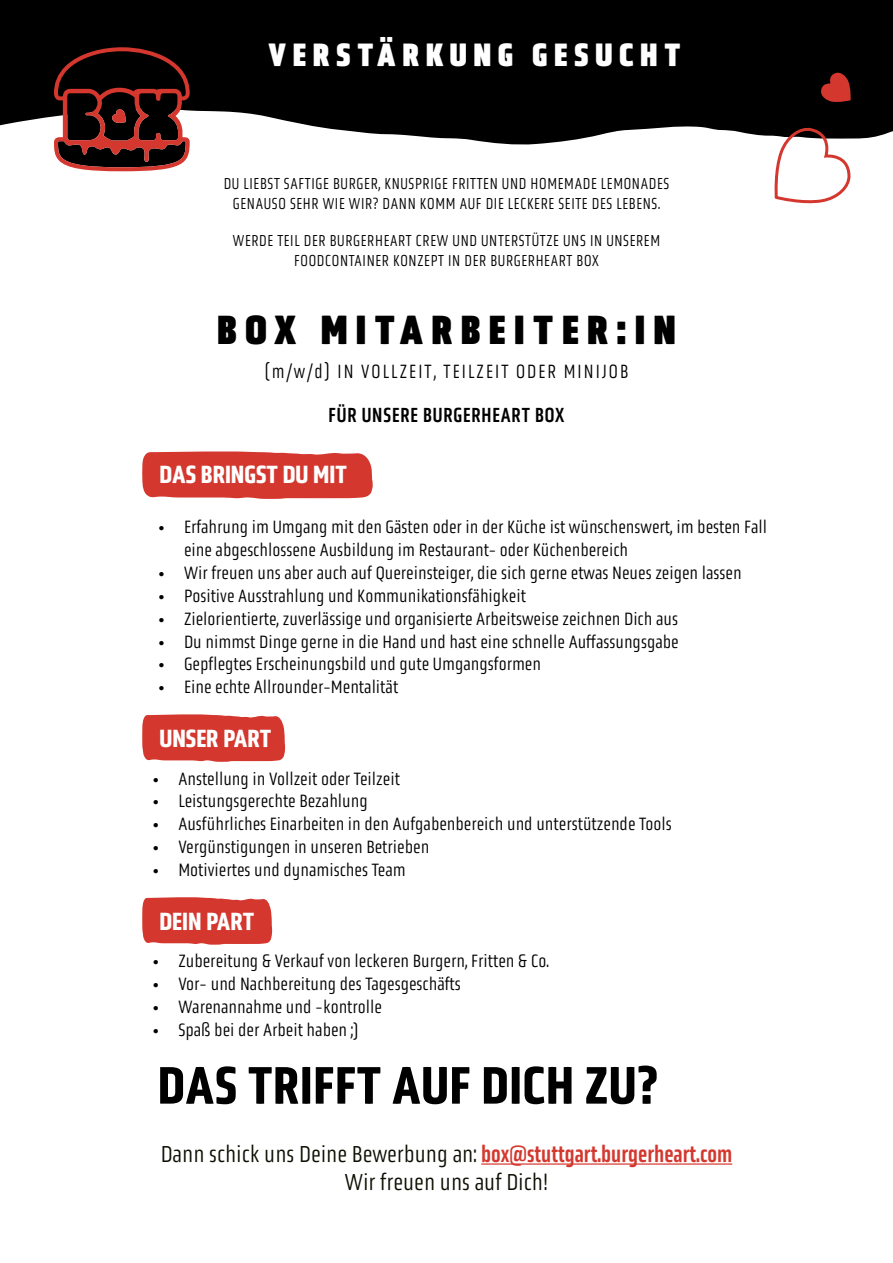
<style>
.page{position:relative;width:893px;height:1263px;background:#fff}
.page>*{position:absolute;margin:0;border:0;box-sizing:border-box;transform-origin:0 0}
.t1{font:500 54px "Obvia Condensed";letter-spacing:.015em;color:#000}
.t2{font:900 41.4px "Obvia Condensed";letter-spacing:.215em;color:#000}
.t3{font:900 32.85px "Obvia Condensed";letter-spacing:.215em;color:#fff}
.t4{font:500 25.5px "Obvia Condensed";color:#fff}
.t5{font:300 24px/28.5px "Obvia Condensed";color:#0e0f03;text-align:center}
.t6{font:21px "Obvia Condensed";letter-spacing:.045em;color:#000;scale:.92 1}
.t7{font:300 19.95px "Obvia Condensed";letter-spacing:.115em;color:#000;scale:.92 1}
.t8{font:300 18.6px/22.8px "Obvia Condensed";color:#000}
.t9{font:300 16.5px/19.8px "Obvia Condensed";letter-spacing:.045em;color:#000;text-align:center;scale:.92 1}
.s1{font-weight:400;color:#d3372e}
</style>
<div class="page">
<svg style="left:0;top:0;width:893px;height:172px;fill:#000"></svg>
<svg style="left:821px;top:72px;width:30px;height:31px"></svg>
<svg style="left:773px;top:126px;width:79px;height:78px"></svg>
<hr style="left:481px;top:1163px;width:251px;height:2px;background:#d3372e">
<svg style="left:142px;top:451px;width:231px;height:48px;background:#d6453d"></svg>
<svg style="left:142px;top:714px;width:143px;height:48px;background:#d6453d"></svg>
<svg style="left:142px;top:897px;width:130px;height:48px;background:#d6453d"></svg>
<svg style="left:54px;top:47px;width:136px;height:124px;background:#431c1a"></svg>
<h3 class="t3" style="left:269px;top:35px;width:413px">VERSTÄRKUNG GESUCHT</h3>
<p class="t9" style="left:224px;top:174px;width:486px">DU LIEBST SAFTIGE BURGER, KNUSPRIGE FRITTEN UND HOMEMADE LEMONADES<br>GENAUSO SEHR WIE WIR? DANN KOMM AUF DIE LECKERE SEITE DES LEBENS.</p>
<p class="t9" style="left:233px;top:231px;width:466px">WERDE TEIL DER BURGERHEART CREW UND UNTERSTÜTZE UNS IN UNSEREM<br>FOODCONTAINER KONZEPT IN DER BURGERHEART BOX</p>
<h2 class="t2" style="left:217px;top:304px;width:460px">BOX MITARBEITER:IN</h2>
<p class="t7" style="left:265px;top:360px;width:397px">(m/w/d) IN VOLLZEIT, TEILZEIT ODER MINIJOB</p>
<p class="t6" style="left:328px;top:402px;width:258px">FÜR UNSERE BURGERHEART BOX</p>
<h3 class="t4" style="left:159px;top:459px;width:189px">DAS BRINGST DU MIT</h3>
<p class="t8" style="left:184px;top:516px;width:585px;text-indent:-26px">• Erfahrung im Umgang mit den Gästen oder in der Küche ist wünschenswert, im besten Fall eine abgeschlossene Ausbildung im Restaurant- oder Küchenbereich</p>
<p class="t8" style="left:158px;top:561px;width:585px">• Wir freuen uns aber auch auf Quereinsteiger, die sich gerne etwas Neues zeigen lassen</p>
<p class="t8" style="left:158px;top:584px;width:369px">• Positive Ausstrahlung und Kommunikationsfähigkeit</p>
<p class="t8" style="left:158px;top:607px;width:521px">• Zielorientierte, zuverlässige und organisierte Arbeitsweise zeichnen Dich aus</p>
<p class="t8" style="left:158px;top:630px;width:522px">• Du nimmst Dinge gerne in die Hand und hast eine schnelle Auffassungsgabe</p>
<p class="t8" style="left:158px;top:653px;width:384px">• Gepflegtes Erscheinungsbild und gute Umgangsformen</p>
<p class="t8" style="left:158px;top:676px;width:241px">• Eine echte Allrounder-Mentalität</p>
<h3 class="t4" style="left:159px;top:723px;width:113px">UNSER PART</h3>
<p class="t8" style="left:153px;top:767px;width:249px">• Anstellung in Vollzeit oder Teilzeit</p>
<p class="t8" style="left:153px;top:790px;width:217px">• Leistungsgerechte Bezahlung</p>
<p class="t8" style="left:153px;top:812px;width:520px">• Ausführliches Einarbeiten in den Aufgabenbereich und unterstützende Tools</p>
<p class="t8" style="left:153px;top:835px;width:278px">• Vergünstigungen in unseren Betrieben</p>
<p class="t8" style="left:153px;top:858px;width:255px">• Motiviertes und dynamisches Team</p>
<h3 class="t4" style="left:159px;top:906px;width:96px">DEIN PART</h3>
<p class="t8" style="left:153px;top:949px;width:398px">• Zubereitung &amp; Verkauf von leckeren Burgern, Fritten &amp; Co.</p>
<p class="t8" style="left:153px;top:972px;width:310px">• Vor- und Nachbereitung des Tagesgeschäfts</p>
<p class="t8" style="left:153px;top:995px;width:231px">• Warenannahme und -kontrolle</p>
<p class="t8" style="left:153px;top:1018px;width:207px">• Spaß bei der Arbeit haben ;)</p>
<h1 class="t1" style="left:158px;top:1053px;width:501px">DAS TRIFFT AUF DICH ZU?</h1>
<p class="t5" style="left:161px;top:1139px;width:573px">Dann schick uns Deine Bewerbung an: <span class="s1">box@stuttgart.burgerheart.com<br></span>Wir freuen uns auf Dich!</p>
</div>
